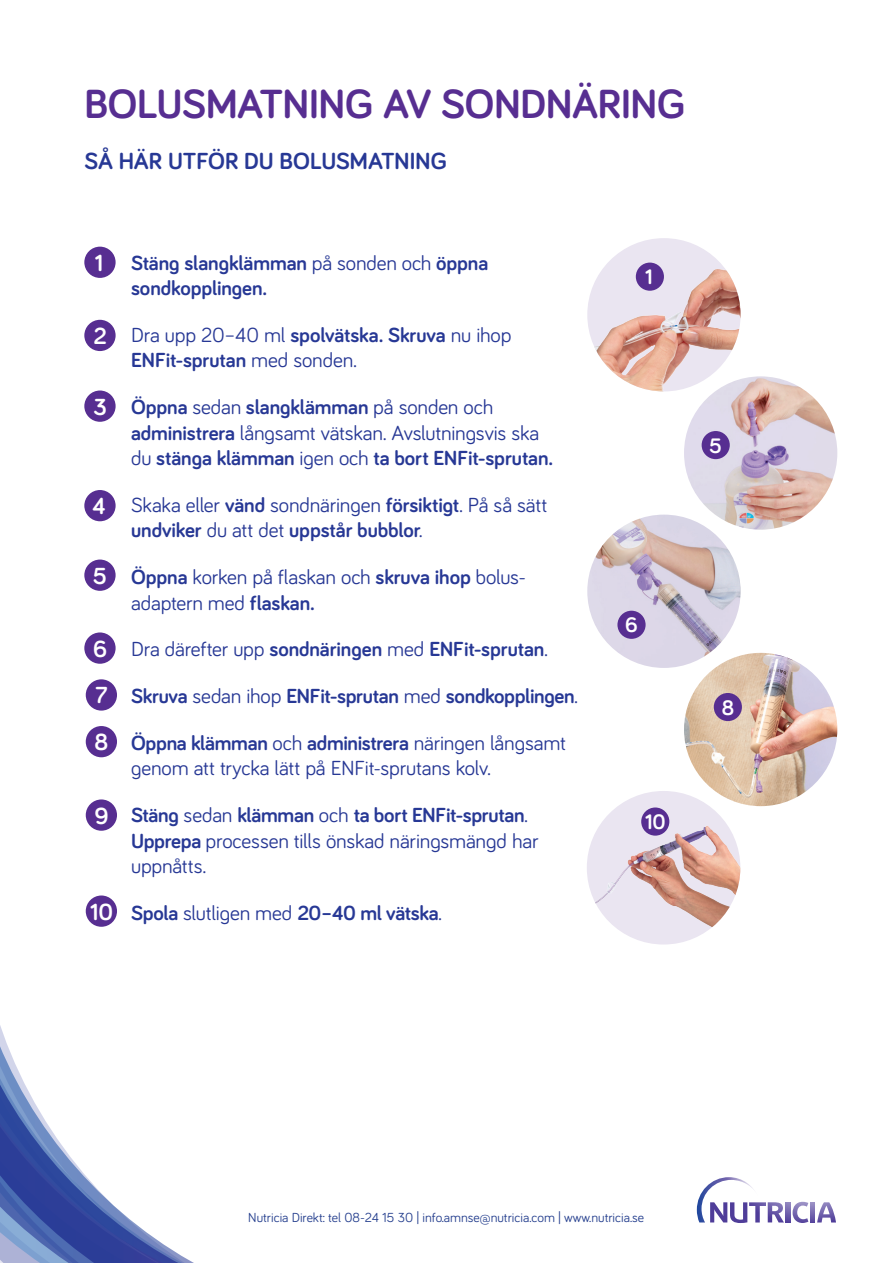
<style>
.page{position:relative;width:893px;height:1263px;background:#fff}
.page>*{position:absolute;margin:0;border:0;box-sizing:border-box;transform-origin:0 0}
.t1{font:700 42px "Bariol";letter-spacing:-.005em;color:#572e91}
.Bariol_underrubbe{font:700 24px "Bariol";color:#273895}
.Bariol_bröd{font:700 24px "Bariol";color:#fff}
.Bariol_bröd-2{font:700 21.6px "Bariol";color:#fff}
.t2{font:700 21px/25.5px "Bariol";letter-spacing:-.005em;color:#273895}
.t3{font:21px/25.5px "Bariol";letter-spacing:-.01em;color:#273895}
.t4{font:13.5px "Bariol";color:#253f8e}
.s1{font-weight:400}
.s2{font-weight:700}
</style>
<div class="page">
<div style="left:84px;top:247px;width:32px;height:31px;background:#572e91;border-radius:50%"></div>
<div style="left:84px;top:320px;width:32px;height:31px;background:#572e91;border-radius:50%"></div>
<div style="left:84px;top:390px;width:32px;height:32px;background:#572e91;border-radius:50%"></div>
<div style="left:84px;top:490px;width:32px;height:31px;background:#572e91;border-radius:50%"></div>
<img style="left:587px;top:238px;width:154px;height:153px;border-radius:77px">
<div style="left:636px;top:263px;width:28px;height:28px;background:#572e91;border-radius:50%"></div>
<div style="left:84px;top:559px;width:32px;height:32px;background:#572e91;border-radius:50%"></div>
<div style="left:84px;top:632px;width:32px;height:32px;background:#572e91;border-radius:50%"></div>
<img style="left:684px;top:376px;width:153px;height:154px">
<div style="left:702px;top:431px;width:28px;height:28px;background:#572e91;border-radius:50%"></div>
<img style="left:587px;top:515px;width:154px;height:153px">
<div style="left:617px;top:611px;width:29px;height:28px;background:#572e91;border-radius:50%"></div>
<img style="left:684px;top:653px;width:153px;height:153px;border-radius:77px">
<div style="left:714px;top:693px;width:28px;height:28px;background:#572e91;border-radius:50%"></div>
<img style="left:587px;top:791px;width:153px;height:153px;border-radius:77px">
<div style="left:641px;top:807px;width:28px;height:29px;background:#572e91;border-radius:50%"></div>
<div style="left:86px;top:679px;width:31px;height:32px;background:#572e91;border-radius:50%"></div>
<div style="left:86px;top:726px;width:31px;height:31px;background:#572e91;border-radius:50%"></div>
<div style="left:86px;top:799px;width:31px;height:32px;background:#572e91;border-radius:50%"></div>
<div style="left:86px;top:895px;width:31px;height:32px;background:#572e91;border-radius:50%"></div>
<svg style="left:810px;top:1202px;width:5px;height:20px"></svg>
<svg style="left:817px;top:1202px;width:19px;height:20px"></svg>
<svg style="left:793px;top:1202px;width:15px;height:21px"></svg>
<svg style="left:786px;top:1202px;width:4px;height:20px"></svg>
<svg style="left:697px;top:1177px;width:87px;height:46px"></svg>
<svg style="left:0;top:1025px;width:194px;height:238px"></svg>
<p class="t1" style="left:84px;top:75px;width:603px">BOLUSMATNING AV SONDNÄRING</p>
<p class="Bariol_underrubbe" style="left:84px;top:145px;width:364px">SÅ HÄR UTFÖR DU BOLUSMATNING</p>
<p class="Bariol_bröd" style="left:95px;top:247px;width:10px">1</p>
<p class="Bariol_bröd" style="left:93px;top:319px;width:15px">2</p>
<p class="Bariol_bröd" style="left:93px;top:390px;width:15px">3</p>
<p class="Bariol_bröd" style="left:92px;top:490px;width:15px">4</p>
<p class="Bariol_bröd" style="left:93px;top:559px;width:15px">5</p>
<p class="Bariol_bröd" style="left:93px;top:632px;width:16px">6</p>
<p class="Bariol_bröd" style="left:95px;top:679px;width:14px">7</p>
<p class="Bariol_bröd" style="left:95px;top:726px;width:15px">8</p>
<p class="Bariol_bröd" style="left:94px;top:799px;width:16px">9</p>
<p class="Bariol_bröd" style="left:90px;top:895px;width:24px">10</p>
<p class="t2" style="left:131px;top:249px;width:359px">Stäng slangklämman <span class="s1">på sonden och</span> öppna sondkopplingen.</p>
<p class="t2" style="left:131px;top:321px;width:382px"><span class="s1">Dra upp 20–40 ml</span> spolvätska. Skruva <span class="s1">nu ihop<br></span>ENFit-sprutan <span class="s1">med sonden.</span></p>
<p class="t2" style="left:131px;top:393px;width:424px">Öppna <span class="s1">sedan</span> slangklämman <span class="s1">på sonden och </span>administrera <span class="s1">långsamt vätskan. Avslutningsvis ska du</span> stänga klämman <span class="s1">igen och</span> ta bort ENFit-sprutan.</p>
<p class="t3" style="left:131px;top:491px;width:418px">Skaka eller <span class="s2">vänd</span> sondnäringen <span class="s2">försiktigt</span>. På så sätt <span class="s2">undviker</span> du att det <span class="s2">uppstår bubblor</span>.</p>
<p class="t3" style="left:131px;top:563px;width:396px"><span class="s2">Öppna</span> korken på flaskan och <span class="s2">skruva ihop</span> bolus&shy;adaptern med <span class="s2">flaskan.</span></p>
<p class="t2" style="left:131px;top:636px;width:418px"><span class="s1">Dra därefter upp</span> sondnäringen <span class="s1">med</span> ENFit-sprutan<span class="s1">.</span></p>
<p class="t2" style="left:131px;top:683px;width:448px">Skruva <span class="s1">sedan ihop</span> ENFit-sprutan <span class="s1">med</span> sondkopplingen<span class="s1">.</span></p>
<p class="t3" style="left:131px;top:729px;width:436px"><span class="s2">Öppna klämman</span> och <span class="s2">administrera</span> näringen långsamt genom att trycka lätt på ENFit-sprutans kolv.</p>
<p class="t3" style="left:131px;top:801px;width:409px"><span class="s2">Stäng</span> sedan <span class="s2">klämman</span> och <span class="s2">ta bort ENFit-sprutan</span>.<br><span class="s2">Upprepa</span> processen tills önskad näringsmängd har uppnåtts.</p>
<p class="t2" style="left:131px;top:899px;width:312px">Spola <span class="s1">slutligen med</span> 20–40 ml vätska<span class="s1">.</span></p>
<p class="Bariol_bröd-2" style="left:645px;top:262px;width:9px">1</p>
<p class="Bariol_bröd-2" style="left:710px;top:431px;width:14px">5</p>
<p class="Bariol_bröd-2" style="left:625px;top:610px;width:14px">6</p>
<p class="Bariol_bröd-2" style="left:645px;top:807px;width:22px">10</p>
<p class="Bariol_bröd-2" style="left:722px;top:693px;width:14px">8</p>
<p class="t4" style="left:248px;top:1208px;width:397px">Nutricia Direkt: tel 08-24 15 30 | info.amnse@nutricia.com | www.nutricia.se</p>
</div>
